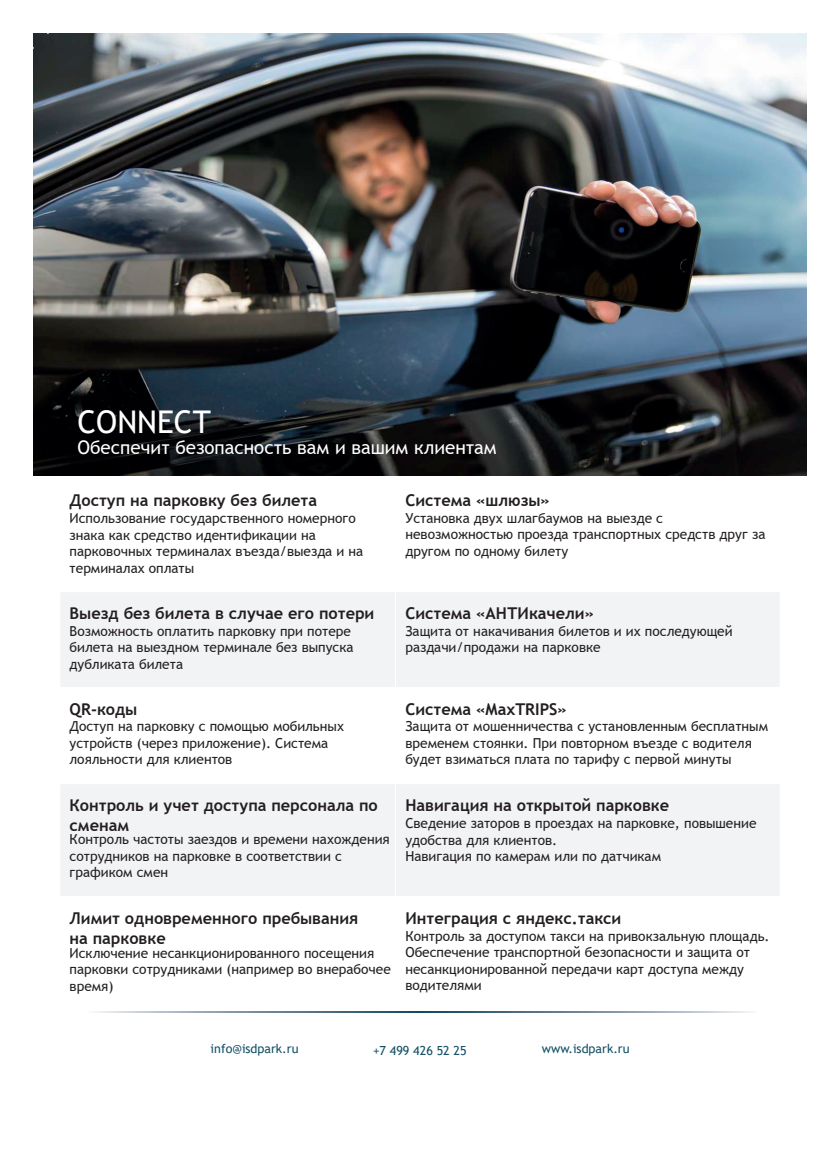
<style>
.page{position:relative;width:840px;height:1149px;background:#fff}
.page>*{position:absolute;margin:0;border:0;box-sizing:border-box;transform-origin:0 0}
.t1{font:31.25px "Trebuchet MS";color:#fff}
.t2{font:18.75px "Trebuchet MS";color:#fff}
.t3{font:700 16.25px/19.5px "Trebuchet MS";color:#231f20}
.t4{font:13.75px/16.5px "Trebuchet MS";color:#231f20}
.t5{font:12.5px "Trebuchet MS";color:#145066}
</style>
<div class="page">
<img style="left:34px;top:34px;width:772px;height:441px">
<div style="left:60px;top:591px;width:335px;height:96px;background:#f2f3f4"></div>
<div style="left:395px;top:591px;width:385px;height:96px;background:#f2f3f4"></div>
<div style="left:60px;top:783px;width:335px;height:113px;background:#f2f3f4"></div>
<div style="left:395px;top:783px;width:385px;height:113px;background:#f2f3f4"></div>
<hr style="left:395px;top:478px;width:1px;height:532px;background:#fff">
<hr style="left:59px;top:591px;width:722px;height:1px;background:#fff">
<hr style="left:59px;top:686px;width:722px;height:2px;background:#fff">
<hr style="left:59px;top:782px;width:722px;height:2px;background:#fff">
<hr style="left:59px;top:895px;width:722px;height:2px;background:#fff">
<svg style="left:94px;top:1011px;width:658px;height:1px"></svg>
<h1 class="t1" style="left:78px;top:402px;width:135px">CONNECT</h1>
<h2 class="t2" style="left:78px;top:436px;width:421px">Обеспечит безопасность вам и вашим клиентам</h2>
<p class="t3" style="left:70px;top:490px;width:249px">Доступ на парковку без билета</p>
<p class="t3" style="left:405px;top:490px;width:146px">Система «шлюзы»</p>
<p class="t4" style="left:70px;top:509px;width:295px">Использование государственного номерного знака как средство идентификации на парковочных терминалах въезда/выезда и на терминалах оплаты</p>
<p class="t4" style="left:405px;top:509px;width:362px">Установка двух шлагбаумов на выезде с невозможностью проезда транспортных средств друг за другом по одному билету</p>
<p class="t3" style="left:70px;top:603px;width:306px">Выезд без билета в случае его потери</p>
<p class="t3" style="left:405px;top:603px;width:190px">Система «АНТИкачели»</p>
<p class="t4" style="left:70px;top:622px;width:285px">Возможность оплатить парковку при потере билета на выездном терминале без выпуска дубликата билета</p>
<p class="t3" style="left:70px;top:699px;width:69px">QR-коды</p>
<p class="t4" style="left:70px;top:718px;width:276px">Доступ на парковку с помощью мобильных устройств (через приложение). Система лояльности для клиентов</p>
<p class="t3" style="left:70px;top:795px;width:310px">Контроль и учет доступа персонала по сменам</p>
<p class="t4" style="left:70px;top:831px;width:322px">Контроль частоты заездов и времени нахождения сотрудников на парковке в соответствии с графиком смен</p>
<p class="t3" style="left:70px;top:908px;width:290px">Лимит одновременного пребывания на парковке</p>
<p class="t4" style="left:70px;top:944px;width:323px">Исключение несанкционированного посещения парковки сотрудниками (например во внерабочее время)</p>
<p class="t4" style="left:405px;top:622px;width:329px">Защита от накачивания билетов и их последующей раздачи/продажи на парковке</p>
<p class="t3" style="left:405px;top:699px;width:163px">Система «MaxTRIPS»</p>
<p class="t4" style="left:405px;top:718px;width:364px">Защита от мошенничества с установленным бесплатным временем стоянки. При повторном въезде с водителя будет взиматься плата по тарифу с первой минуты</p>
<p class="t3" style="left:405px;top:795px;width:265px">Навигация на открытой парковке</p>
<p class="t4" style="left:405px;top:814px;width:353px">Сведение заторов в проездах на парковке, повышение удобства для клиентов.<br>Навигация по камерам или по датчикам</p>
<p class="t3" style="left:405px;top:908px;width:217px">Интеграция с яндекс.такси</p>
<p class="t4" style="left:405px;top:927px;width:366px">Контроль за доступом такси на привокзальную площадь.<br>Обеспечение транспортной безопасности и защита от несанкционированной передачи карт доступа между водителями</p>
<p class="t5" style="left:211px;top:1040px;width:89px">info@isdpark.ru</p>
<p class="t5" style="left:373px;top:1042px;width:95px">+7 499 426 52 25</p>
<p class="t5" style="left:542px;top:1040px;width:89px">www.isdpark.ru</p>
</div>
